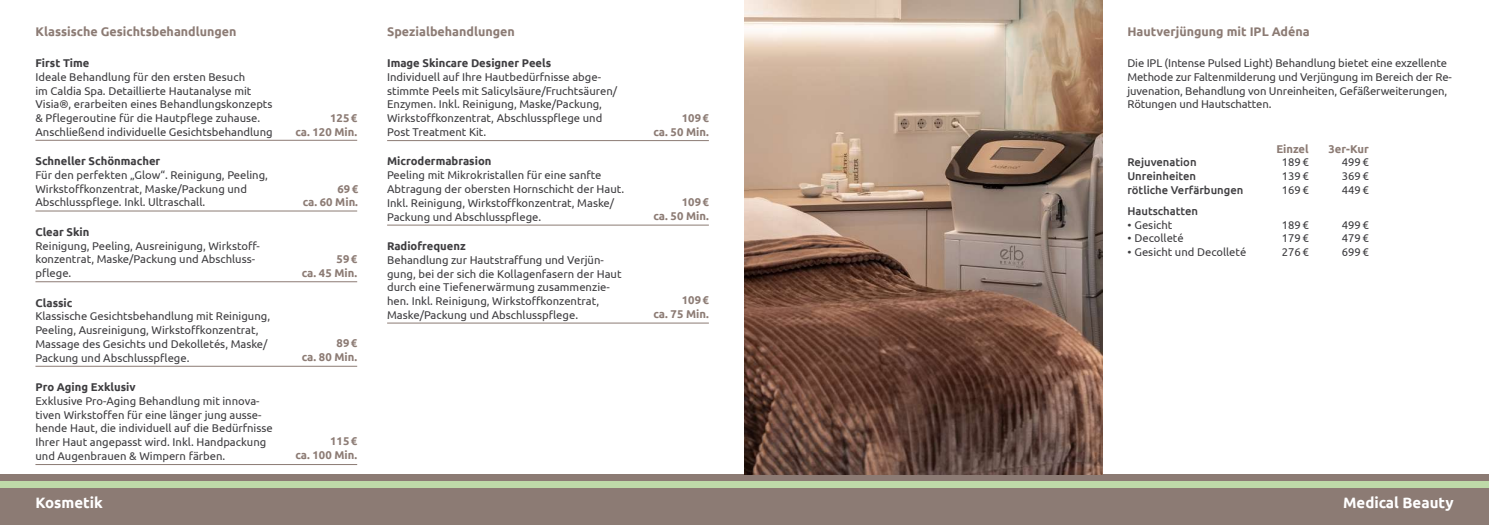
<style>
.page{position:relative;width:1489px;height:525px;background:#fff}
.page>*{position:absolute;margin:0;border:0;box-sizing:border-box;transform-origin:0 0}
.t1{font:700 15px "Ubuntu";color:#fff}
.t2{font:700 12.5px "Ubuntu";color:#8c7b74}
.t3{font:11.25px/13.8px "Ubuntu";color:#3e3d40}
.t4{font:700 11.25px "Ubuntu";color:#3e3d40}
.t5{font:700 11.25px/13.8px "Ubuntu";color:#8c7b74;text-align:right}
.t6{font:500 11.25px "Ubuntu";color:#3e3d40}
</style>
<div class="page">
<div style="left:737px;top:487px;width:751px;height:37px;background:#8c7b74"></div>
<div style="left:737px;top:474px;width:751px;height:6px;background:#8c7b74"></div>
<div style="left:737px;top:480px;width:751px;height:7px;background:#bedaa8"></div>
<div style="left:0;top:487px;width:751px;height:37px;background:#8c7b74"></div>
<div style="left:0;top:474px;width:751px;height:6px;background:#8c7b74"></div>
<div style="left:0;top:480px;width:751px;height:7px;background:#bedaa8"></div>
<img style="left:744px;top:0;width:358px;height:474px">
<hr style="left:35px;top:140px;width:322px;height:1px;background:#8c7b74">
<hr style="left:35px;top:211px;width:322px;height:1px;background:#8c7b74">
<hr style="left:35px;top:281px;width:322px;height:1px;background:#8c7b74">
<hr style="left:35px;top:366px;width:322px;height:1px;background:#8c7b74">
<hr style="left:35px;top:464px;width:322px;height:1px;background:#8c7b74">
<hr style="left:387px;top:140px;width:322px;height:1px;background:#8c7b74">
<hr style="left:387px;top:225px;width:322px;height:1px;background:#8c7b74">
<hr style="left:387px;top:323px;width:322px;height:1px;background:#8c7b74">
<p class="t2" style="left:35px;top:24px;width:203px">Klassische Gesichtsbehandlungen</p>
<p class="t2" style="left:387px;top:24px;width:129px">Spezialbehandlungen</p>
<p class="t2" style="left:1127px;top:24px;width:184px">Hautverjüngung mit IPL Adéna</p>
<p class="t4" style="left:35px;top:56px;width:56px">First Time</p>
<p class="t3" style="left:35px;top:70px;width:239px">Ideale Behandlung für den ersten Besuch<br>im Caldia Spa. Detaillierte Hautanalyse mit Visia®, erarbeiten eines Behandlungskonzepts &amp; Pflegeroutine für die Hautpflege zuhause.<br>Anschließend individuelle Gesichtsbehandlung</p>
<p class="t3" style="left:1127px;top:56px;width:326px">Die IPL (Intense Pulsed Light) Behandlung bietet eine exzellente Methode zur Faltenmilderung und Verjüngung im Bereich der Re&shy;juvenation, Behandlung von Unreinheiten, Gefäßerweiterungen, Rötungen und Hautschatten.</p>
<p class="t5" style="left:1276px;top:141px;width:34px">Einzel</p>
<p class="t5" style="left:1328px;top:141px;width:42px">3er-Kur</p>
<p class="t6" style="left:1127px;top:155px;width:71px">Rejuvenation</p>
<p class="t3" style="left:1281px;top:155px;width:28px">189€</p>
<p class="t3" style="left:1341px;top:155px;width:28px">499€</p>
<p class="t6" style="left:1127px;top:169px;width:70px">Unreinheiten</p>
<p class="t3" style="left:1281px;top:169px;width:28px">139€</p>
<p class="t3" style="left:1341px;top:169px;width:28px">369€</p>
<p class="t6" style="left:1127px;top:183px;width:117px">rötliche Verfärbungen</p>
<p class="t3" style="left:1281px;top:183px;width:28px">169€</p>
<p class="t3" style="left:1341px;top:183px;width:28px">449€</p>
<p class="t6" style="left:1127px;top:203px;width:72px">Hautschatten</p>
<p class="t3" style="left:1127px;top:217px;width:46px">• Gesicht</p>
<p class="t3" style="left:1281px;top:217px;width:28px">189€</p>
<p class="t3" style="left:1341px;top:217px;width:28px">499€</p>
<p class="t3" style="left:1127px;top:231px;width:58px">• Decolleté</p>
<p class="t3" style="left:1281px;top:231px;width:28px">179€</p>
<p class="t3" style="left:1341px;top:231px;width:28px">479€</p>
<p class="t3" style="left:1127px;top:245px;width:120px">• Gesicht und Decolleté</p>
<p class="t3" style="left:1281px;top:245px;width:28px">276€</p>
<p class="t3" style="left:1341px;top:245px;width:28px">699€</p>
<p class="t4" style="left:387px;top:56px;width:165px">Image Skincare Designer Peels</p>
<p class="t3" style="left:387px;top:70px;width:232px">Individuell auf Ihre Hautbedürfnisse abge&shy;stimmte Peels mit Salicylsäure/Fruchtsäuren/ Enzymen. Inkl. Reinigung, Maske/Packung, Wirkstoffkonzentrat, Abschlusspflege und Post Treatment Kit.</p>
<p class="t5" style="left:653px;top:111px;width:57px">109€<br>ca. 50 Min.</p>
<p class="t5" style="left:295px;top:111px;width:63px">125€<br>ca. 120 Min.</p>
<p class="t4" style="left:35px;top:154px;width:126px">Schneller Schönmacher</p>
<p class="t3" style="left:35px;top:167px;width:234px">Für den perfekten „Glow“. Reinigung, Peeling,<br>Wirkstoffkonzentrat, Maske/Packung und<br>Abschlusspflege. Inkl. Ultraschall.</p>
<p class="t4" style="left:387px;top:154px;width:106px">Microdermabrasion</p>
<p class="t3" style="left:387px;top:168px;width:239px">Peeling mit Mikrokristallen für eine sanfte Abtragung der obersten Hornschicht der Haut.<br>Inkl. Reinigung, Wirkstoffkonzentrat, Maske/ Packung und Abschlusspflege.</p>
<p class="t5" style="left:303px;top:181px;width:57px">69€<br>ca. 60 Min.</p>
<p class="t5" style="left:653px;top:195px;width:57px">109€<br>ca. 50 Min.</p>
<p class="t4" style="left:35px;top:225px;width:56px">Clear Skin</p>
<p class="t3" style="left:35px;top:238px;width:226px">Reinigung, Peeling, Ausreinigung, Wirkstoff&shy;konzentrat, Maske/Packung und Abschluss&shy;pflege.</p>
<p class="t4" style="left:387px;top:239px;width:80px">Radiofrequenz</p>
<p class="t3" style="left:387px;top:252px;width:236px">Behandlung zur Hautstraffung und Verjün&shy;gung, bei der sich die Kollagenfasern der Haut durch eine Tiefenerwärmung zusammenzie&shy;hen. Inkl. Reinigung, Wirkstoffkonzentrat, Maske/Packung und Abschlusspflege.</p>
<p class="t5" style="left:302px;top:251px;width:57px">59€<br>ca. 45 Min.</p>
<p class="t5" style="left:653px;top:293px;width:57px">109€<br>ca. 75 Min.</p>
<p class="t4" style="left:35px;top:295px;width:39px">Classic</p>
<p class="t3" style="left:35px;top:309px;width:236px">Klassische Gesichtsbehandlung mit Reinigung, Peeling, Ausreinigung, Wirkstoffkonzentrat, Massage des Gesichts und Dekolletés, Maske/ Packung und Abschlusspflege.</p>
<p class="t5" style="left:302px;top:336px;width:57px">89€<br>ca. 80 Min.</p>
<p class="t4" style="left:35px;top:380px;width:102px">Pro Aging Exklusiv</p>
<p class="t3" style="left:35px;top:393px;width:239px">Exklusive Pro-Aging Behandlung mit innova&shy;tiven Wirkstoffen für eine länger jung ausse&shy;hende Haut, die individuell auf die Bedürfnisse Ihrer Haut angepasst wird. Inkl. Handpackung und Augenbrauen &amp; Wimpern färben.</p>
<h1 class="t1" style="left:35px;top:493px;width:69px">Kosmetik</h1>
<p class="t5" style="left:295px;top:434px;width:63px">115€<br>ca. 100 Min.</p>
<h1 class="t1" style="left:1342px;top:493px;width:112px">Medical Beauty</h1>
</div>
